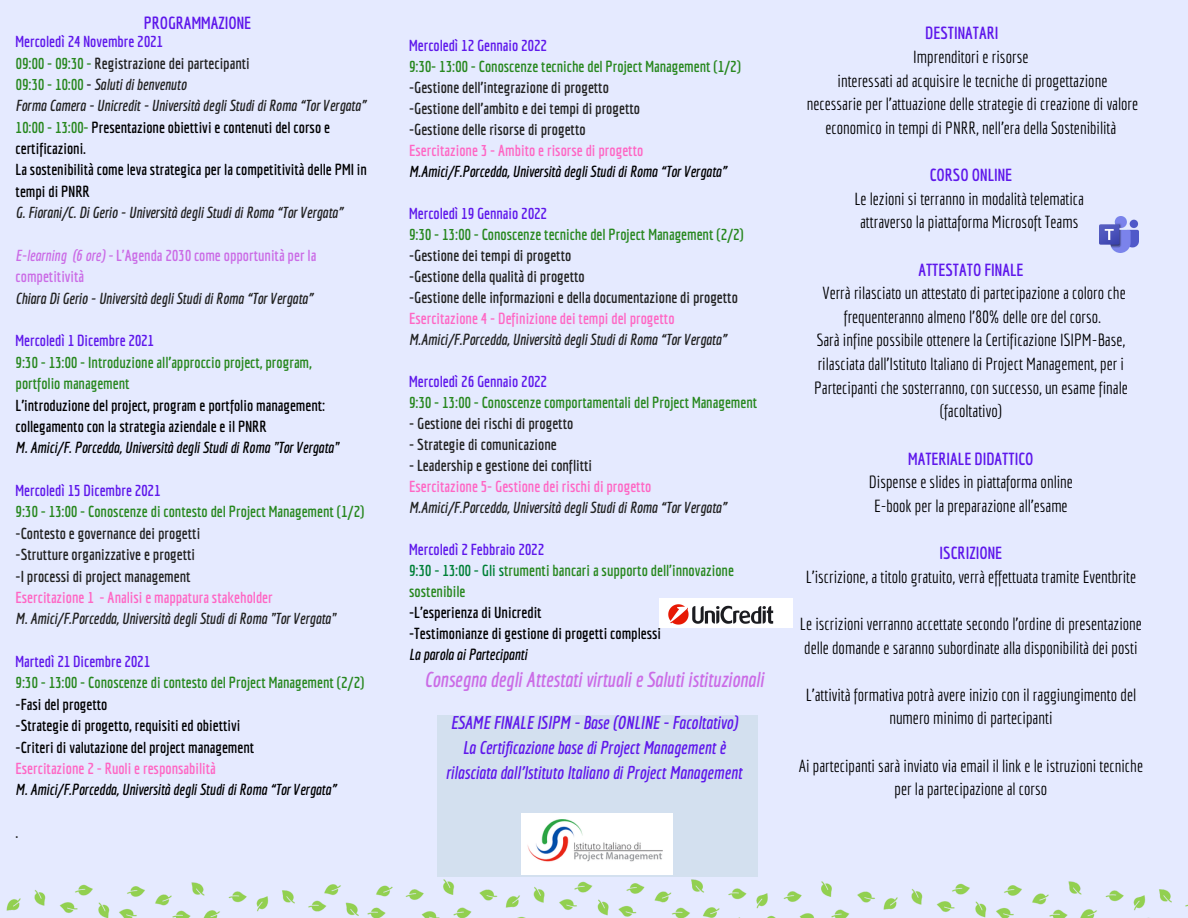
<style>
.page{position:relative;width:1188px;height:918px;background:#fff}
.page>*{position:absolute;margin:0;border:0;box-sizing:border-box;transform-origin:0 0}
.t1{font:italic 700 21px "Economica";color:#cb6ce6}
.t2{font:italic 700 18px "Economica";color:#5e17eb}
.t3{font:17.1px/23.5px "Economica";color:#000;text-align:center}
.t4{font:700 17.1px "Economica";color:#5e17eb}
.t5{font:700 15.6px "Economica";color:#222}
.t6{font:700 15.6px/21px "Economica";color:#27871e}
.t7{font:700 15.6px/21.3px "Economica";color:#000}
.t8{font:italic 700 15.6px "Economica";color:#222}
.t9{font:700 15.6px "Economica";color:#ff66c4}
.t10{font:italic 700 15.6px "Economica";color:#000}
.t11{font:700 15.6px "Economica";color:#5e17eb}
.t12{font:700 15.6px/21.3px "Economica";color:#cb6ce6}
.s1{color:#27871e}
.s2{font-style:normal;color:#27871e}
.s3{font-style:normal}
.s4{font-style:italic}
.s5{color:#008037}
</style>
<div class="page">
<div style="left:1085px;top:0;width:103px;height:918px;background:#e5eaff"></div>
<div style="left:0;top:0;width:1085px;height:918px;background:#e5eaff"></div>
<img style="left:6px;top:882px;width:387px;height:36px">
<img style="left:783px;top:881px;width:405px;height:37px">
<img style="left:405px;top:874px;width:371px;height:44px">
<img style="left:1099px;top:217px;width:39px;height:36px">
<img style="left:522px;top:813px;width:151px;height:61px">
<img style="left:660px;top:599px;width:132px;height:29px">
<p class="t4" style="left:144px;top:13px;width:109px">PROGRAMMAZIONE</p>
<p class="t11" style="left:16px;top:32px;width:149px">Mercoledì 24 Novembre 2021</p>
<p class="t5" style="left:16px;top:54px;width:236px"><span class="s1">09:00 - 09:30 -</span> Registrazione dei partecipanti</p>
<p class="t8" style="left:16px;top:75px;width:173px"><span class="s2">09:30 - 10:00</span> <span class="s3">-</span> Saluti di benvenuto</p>
<p class="t8" style="left:16px;top:97px;width:352px">Forma Camera - Unicredit - Università degli Studi di Roma “Tor Vergata”</p>
<p class="t7" style="left:16px;top:116px;width:316px"><span class="s1">10:00 - 13:00-</span> Presentazione obiettivi e contenuti del corso e certificazioni.</p>
<p class="t7" style="left:16px;top:159px;width:353px">La sostenibilità come leva strategica per la competitività delle PMI in tempi di PNRR</p>
<p class="t8" style="left:16px;top:203px;width:329px">G. Fiorani/C. Di Gerio - Università degli Studi di Roma “Tor Vergata”</p>
<p class="t12" style="left:16px;top:245px;width:302px"><span class="s4">E-learning (6 ore) -</span> L'Agenda 2030 come opportunità per la competitività</p>
<p class="t8" style="left:16px;top:289px;width:299px">Chiara Di Gerio - Università degli Studi di Roma “Tor Vergata”</p>
<p class="t11" style="left:16px;top:332px;width:140px">Mercoledì 1 Dicembre 2021</p>
<p class="t6" style="left:16px;top:352px;width:298px">9:30 - 13:00 - Introduzione all’approccio project, program,</p>
<p class="t6" style="left:16px;top:373px;width:115px">portfolio management</p>
<p class="t7" style="left:16px;top:394px;width:311px">L’introduzione del project, program e portfolio management: collegamento con la strategia aziendale e il PNRR</p>
<p class="t10" style="left:16px;top:439px;width:325px">M. Amici/F. Porcedda, Università degli Studi di Roma "Tor Vergata"</p>
<p class="t11" style="left:16px;top:481px;width:146px">Mercoledì 15 Dicembre 2021</p>
<p class="t6" style="left:16px;top:501px;width:350px">9:30 - 13:00 - Conoscenze di contesto del Project Management (1/2)</p>
<p class="t5" style="left:16px;top:524px;width:186px">-Contesto e governance dei progetti</p>
<p class="t5" style="left:16px;top:545px;width:181px">-Strutture organizzative e progetti</p>
<p class="t5" style="left:16px;top:567px;width:176px">-I processi di project management</p>
<p class="t9" style="left:16px;top:588px;width:259px">Esercitazione 1 - Analisi e mappatura stakeholder</p>
<p class="t8" style="left:16px;top:610px;width:322px">M. Amici/F.Porcedda, Università degli Studi di Roma "Tor Vergata"</p>
<p class="t11" style="left:16px;top:652px;width:136px">Martedì 21 Dicembre 2021</p>
<p class="t6" style="left:16px;top:672px;width:350px">9:30 - 13:00 - Conoscenze di contesto del Project Management (2/2)</p>
<p class="t7" style="left:16px;top:693px;width:93px">-Fasi del progetto</p>
<p class="t7" style="left:16px;top:715px;width:226px">-Strategie di progetto, requisiti ed obiettivi</p>
<p class="t7" style="left:16px;top:736px;width:240px">-Criteri di valutazione del project management</p>
<p class="t9" style="left:16px;top:759px;width:202px">Esercitazione 2 - Ruoli e responsabilità</p>
<p class="t10" style="left:16px;top:781px;width:322px">M. Amici/F.Porcedda, Università degli Studi di Roma “Tor Vergata”</p>
<p class="t5" style="left:16px;top:823px;width:4px">.</p>
<p class="t11" style="left:409px;top:36px;width:139px">Mercoledì 12 Gennaio 2022</p>
<p class="t6" style="left:409px;top:55px;width:333px">9:30- 13:00 - Conoscenze tecniche del Project Management (1/2)</p>
<p class="t5" style="left:409px;top:78px;width:201px">-Gestione dell’integrazione di progetto</p>
<p class="t5" style="left:409px;top:99px;width:232px">-Gestione dell’ambito e dei tempi di progetto</p>
<p class="t5" style="left:409px;top:120px;width:178px">-Gestione delle risorse di progetto</p>
<p class="t9" style="left:409px;top:141px;width:236px">Esercitazione 3 - Ambito e risorse di progetto</p>
<p class="t10" style="left:409px;top:162px;width:319px">M.Amici/F.Porcedda, Università degli Studi di Roma “Tor Vergata”</p>
<p class="t11" style="left:409px;top:204px;width:139px">Mercoledì 19 Gennaio 2022</p>
<p class="t6" style="left:409px;top:223px;width:336px">9:30 - 13:00 - Conoscenze tecniche del Project Management (2/2)</p>
<p class="t5" style="left:409px;top:246px;width:164px">-Gestione dei tempi di progetto</p>
<p class="t5" style="left:409px;top:267px;width:177px">-Gestione della qualità di progetto</p>
<p class="t5" style="left:409px;top:288px;width:330px">-Gestione delle informazioni e della documentazione di progetto</p>
<p class="t9" style="left:409px;top:309px;width:267px">Esercitazione 4 - Definizione dei tempi del progetto</p>
<p class="t8" style="left:409px;top:330px;width:319px">M.Amici/F.Porcedda, Università degli Studi di Roma “Tor Vergata”</p>
<p class="t11" style="left:409px;top:372px;width:139px">Mercoledì 26 Gennaio 2022</p>
<p class="t6" style="left:409px;top:391px;width:350px">9:30 - 13:00 - Conoscenze comportamentali del Project Management</p>
<p class="t5" style="left:409px;top:414px;width:166px">- Gestione dei rischi di progetto</p>
<p class="t5" style="left:409px;top:435px;width:149px">- Strategie di comunicazione</p>
<p class="t5" style="left:409px;top:456px;width:184px">- Leadership e gestione dei conflitti</p>
<p class="t9" style="left:409px;top:477px;width:244px">Esercitazione 5- Gestione dei rischi di progetto</p>
<p class="t8" style="left:409px;top:498px;width:319px">M.Amici/F.Porcedda, Università degli Studi di Roma “Tor Vergata”</p>
<p class="t11" style="left:409px;top:540px;width:136px">Mercoledì 2 Febbraio 2022</p>
<p class="t6" style="left:409px;top:559px;width:326px"><span class="s5">9:30 - 13:00 - Gli s</span>trumenti bancari a supporto dell'innovazione sostenibile</p>
<p class="t7" style="left:409px;top:601px;width:134px">-L'esperienza di Unicredit</p>
<p class="t7" style="left:409px;top:622px;width:253px">-Testimonianze di gestione di progetti complessi</p>
<p class="t10" style="left:409px;top:645px;width:120px">La parola ai Partecipanti</p>
<p class="t1" style="left:424px;top:667px;width:341px">Consegna degli Attestati virtuali e Saluti istituzionali</p>
<p class="t2" style="left:451px;top:712px;width:288px">ESAME FINALE ISIPM - Base (ONLINE - Facoltativo)</p>
<p class="t2" style="left:463px;top:737px;width:265px">La Certificazione base di Project Management è</p>
<p class="t2" style="left:446px;top:762px;width:298px">rilasciata dall'Istituto Italiano di Project Management</p>
<p class="t4" style="left:925px;top:23px;width:75px">DESTINATARI</p>
<p class="t3" style="left:913px;top:45px;width:117px">Imprenditori e risorse</p>
<p class="t3" style="left:838px;top:68px;width:271px">interessati ad acquisire le tecniche di progettazione</p>
<p class="t3" style="left:807px;top:92px;width:333px">necessarie per l'attuazione delle strategie di creazione di valore economico in tempi di PNRR, nell’era della Sostenibilità</p>
<p class="t4" style="left:930px;top:165px;width:84px">CORSO ONLINE</p>
<p class="t3" style="left:854px;top:187px;width:231px">Le lezioni si terranno in modalità telematica</p>
<p class="t3" style="left:860px;top:210px;width:220px">attraverso la piattaforma Microsoft Teams</p>
<p class="t4" style="left:918px;top:259px;width:107px">ATTESTATO FINALE</p>
<p class="t3" style="left:823px;top:281px;width:305px">Verrà rilasciato un attestato di partecipazione a coloro che frequenteranno almeno l'80% delle ore del corso.</p>
<p class="t3" style="left:814px;top:328px;width:315px">Sarà infine possibile ottenere la Certificazione ISIPM-Base, rilasciata dall'Istituto Italiano di Project Management, per i Partecipanti che sosterranno, con successo, un esame finale (facoltativo)</p>
<p class="t4" style="left:908px;top:448px;width:127px">MATERIALE DIDATTICO</p>
<p class="t3" style="left:869px;top:470px;width:206px">Dispense e slides in piattaforma online</p>
<p class="t3" style="left:874px;top:494px;width:195px">E-book per la preparazione all'esame</p>
<p class="t4" style="left:940px;top:543px;width:64px">ISCRIZIONE</p>
<p class="t3" style="left:806px;top:565px;width:332px">L’iscrizione, a titolo gratuito, verrà effettuata tramite Eventbrite</p>
<p class="t3" style="left:800px;top:612px;width:344px;text-align:left">Le iscrizioni verranno accettate secondo l’ordine di presentazione delle domande e saranno subordinate alla disponibilità dei posti</p>
<p class="t3" style="left:806px;top:683px;width:332px">L’attività formativa potrà avere inizio con il raggiungimento del numero minimo di partecipanti</p>
<p class="t3" style="left:799px;top:753px;width:346px">Ai partecipanti sarà inviato via email il link e le istruzioni tecniche per la partecipazione al corso</p>
</div>
